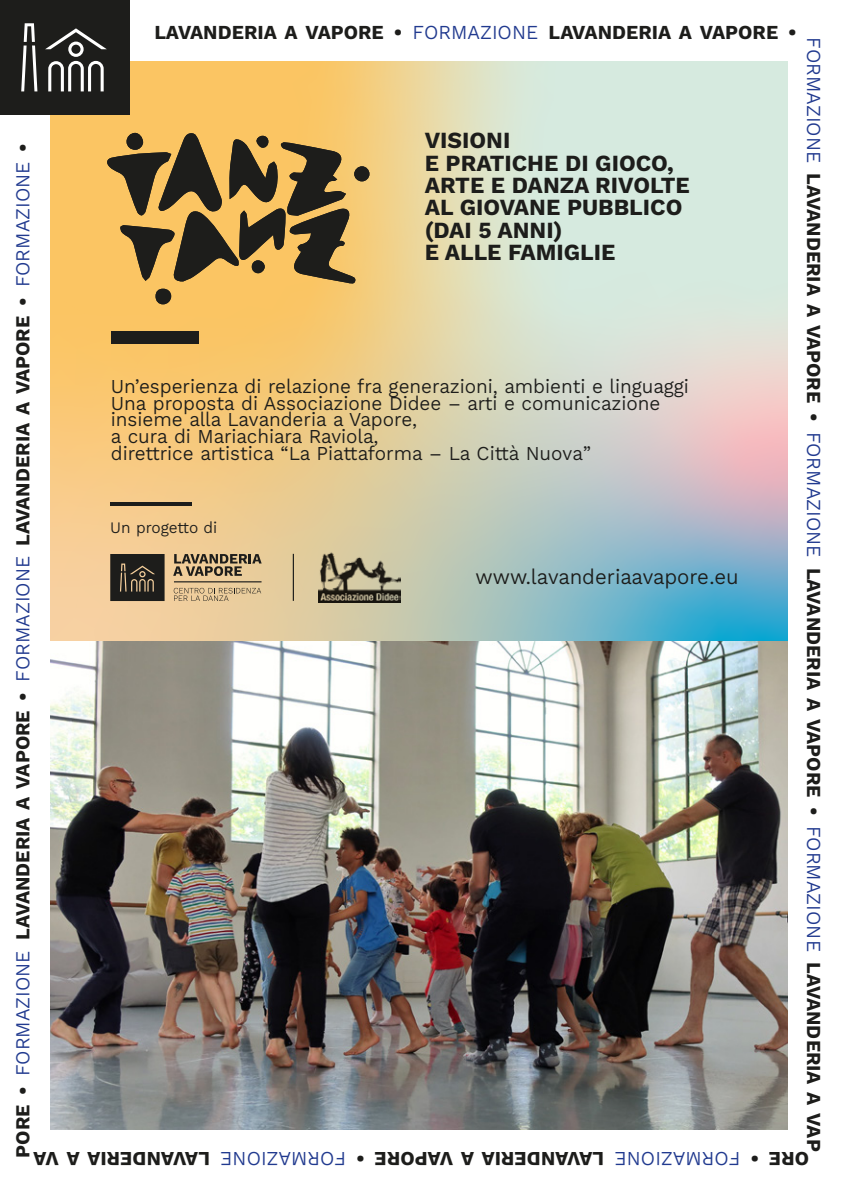
<style>
.page{position:relative;width:842px;height:1191px;background:#fff}
.page>*{position:absolute;margin:0;border:0;box-sizing:border-box;transform-origin:0 0}
.t1{font:700 102.2px "Helvetica Neue";color:#1d1d1b}
.t2{font:100 102.2px "Helvetica Neue";color:#1d1d1b}
.t3{font:700 23px/22.4px "Kantumruy Pro";color:#1d1d1b}
.t4{font:21.2px "Kantumruy Pro";color:#1d1d1b}
.t5{font:700 19.8px "Kantumruy Pro";color:#1d1d1b}
.t6{font:19.8px "Kantumruy Pro";color:#213a8f}
.t7{font:19.6px/16.8px "Kantumruy Pro";color:#1d1d1b}
.t8{font:16px "Kantumruy Pro";color:#1d1d1b}
.s1{font-weight:400;color:#213a8f}
</style>
<div class="page">
<img style="left:51px;top:640px;width:736px;height:489px">
<svg style="left:51px;top:62px;width:736px;height:578px;background:#d9d0ad"></svg>
<div style="left:0;top:0;width:130px;height:114px;background:#1d1d1b"></div>
<svg style="left:21px;top:23px;width:16px;height:68px"></svg>
<svg style="left:45px;top:28px;width:62px;height:63px"></svg>
<svg style="left:106px;top:133px;width:263px;height:171px;background:#f7c66a"></svg>
<div style="left:156px;top:289px;width:15px;height:15px;background:#1d1d1b;border-radius:50%"></div>
<div style="left:354px;top:166px;width:15px;height:15px;background:#1d1d1b;border-radius:50%"></div>
<svg style="left:106px;top:133px;width:250px;height:152px;background:#937742"></svg>
<svg style="left:173px;top:554px;width:89px;height:22px;background:#988565"></svg>
<svg style="left:174px;top:588px;width:87px;height:13px"></svg>
<hr style="left:174px;top:581px;width:88px;height:1px;background:#1d1d1b">
<svg style="left:110px;top:554px;width:55px;height:47px;background:#322e27"></svg>
<hr style="left:293px;top:554px;width:1px;height:47px;background:#1d1d1b">
<img style="left:318px;top:549px;width:83px;height:53px">
<p class="t5" style="left:154px;top:20px;width:644px">LAVANDERIA A VAPORE • <span class="s1">FORMAZIONE</span> LAVANDERIA A VAPORE •</p>
<p class="t5" style="left:826px;top:37px;width:1115px;rotate:90deg"><span class="s1">FORMAZIONE</span> LAVANDERIA A VAPORE • <span class="s1">FORMAZIONE</span> LAVANDERIA A VAPORE • <span class="s1">FORMAZIONE</span> LAVANDERIA A VAP</p>
<p class="t3" style="left:425px;top:131px;width:267px">VISIONI<br>E PRATICHE DI GIOCO,<br>ARTE E DANZA RIVOLTE<br>AL GIOVANE PUBBLICO (DAI 5 ANNI)<br>E ALLE FAMIGLIE</p>
<p class="t5" style="left:10px;top:1157px;width:1016px;rotate:-90deg">PORE • <span class="s1">FORMAZIONE</span> LAVANDERIA A VAPORE • <span class="s1">FORMAZIONE</span> LAVANDERIA A VAPORE • <span class="s1">FORMAZIONE</span> •</p>
<h1 class="t1" style="left:104px;top:249px;width:104px">―</h1>
<p class="t7" style="left:111px;top:379px;width:580px">Un’esperienza di relazione fra generazioni, ambienti e linguaggi Una proposta di Associazione Didee – arti e comunicazione insieme alla Lavanderia a Vapore,<br>a cura di Mariachiara Raviola,<br>direttrice artistica “La Piattaforma – La Città Nuova”</p>
<h1 class="t2" style="left:100px;top:417px;width:104px">―</h1>
<p class="t8" style="left:110px;top:517px;width:109px">Un progetto di</p>
<p class="t4" style="left:476px;top:564px;width:265px">www.lavanderiaavapore.eu</p>
<p class="t5" style="left:210px;top:1171px;width:178px;rotate:-180deg">AL VANDER AI A VA</p>
<p class="t6" style="left:346px;top:1171px;width:127px;rotate:-180deg">OF R M A OIZ N E</p>
<p class="t5" style="left:365px;top:1171px;width:10px;rotate:-180deg">•</p>
<p class="t5" style="left:604px;top:1171px;width:231px;rotate:-180deg">AL VANDER AI A VAPORE</p>
<p class="t6" style="left:740px;top:1171px;width:127px;rotate:-180deg">OF RMAZ OI NE</p>
<p class="t5" style="left:759px;top:1171px;width:10px;rotate:-180deg">•</p>
<p class="t5" style="left:809px;top:1171px;width:42px;rotate:-180deg">ORE</p>
</div>
